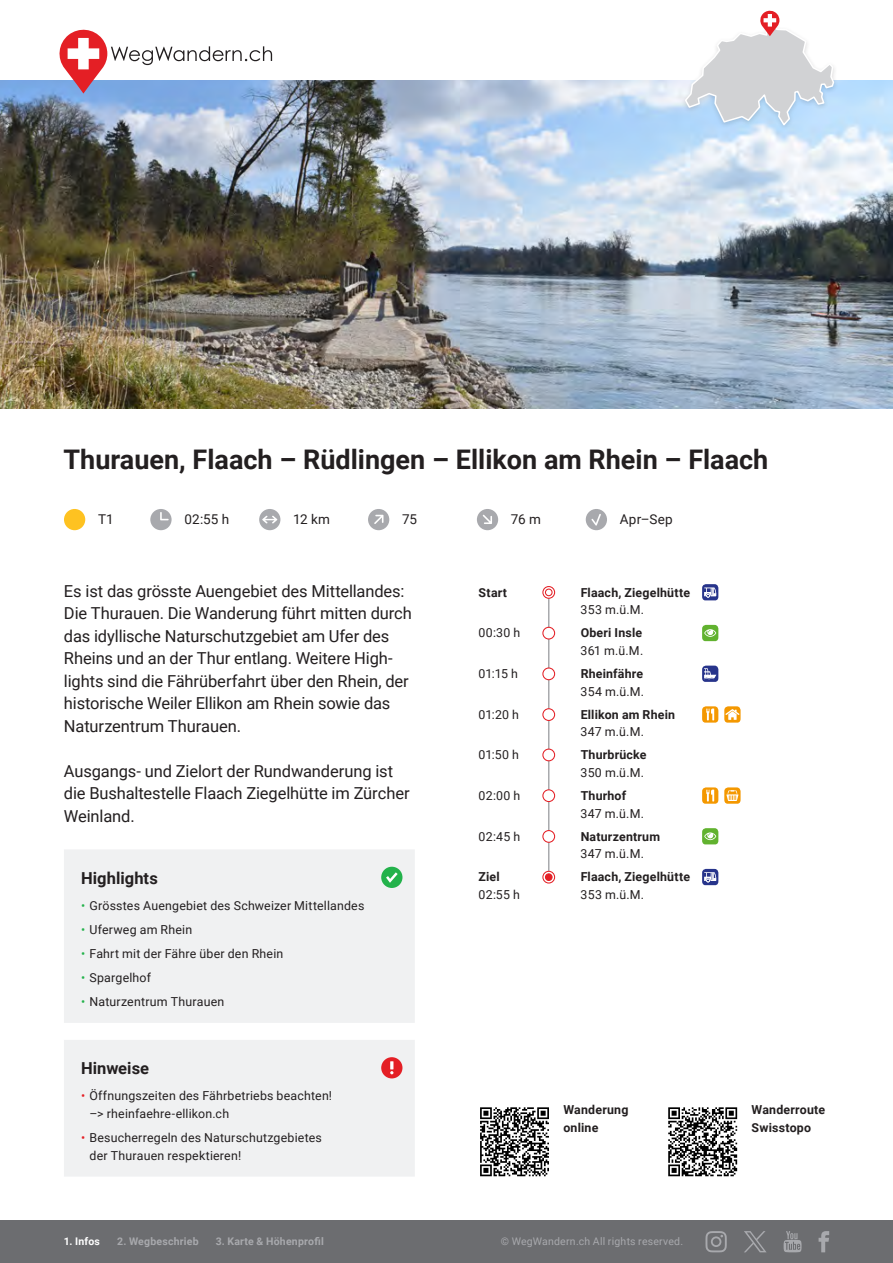
<style>
.page{position:relative;width:893px;height:1263px;background:#fff}
.page>*{position:absolute;margin:0;border:0;box-sizing:border-box;transform-origin:0 0}
._01_titel{font:700 27px "Roboto";color:#231f20}
._03_einleitung{font:16.5px/22.5px "Roboto";letter-spacing:-.005em;color:#231f20}
._04_titel_klein{font:700 16.5px "Roboto";letter-spacing:.005em;color:#231f20}
._02_angaben{font:13.5px "Roboto";letter-spacing:.015em;color:#231f20}
._07_routenverlauf{font:12.3px/17.5px "Roboto";letter-spacing:.015em;color:#231f20}
._07_routenverlauf-2{font:700 12.3px/17.7px "Roboto";letter-spacing:.015em;color:#231f20}
._10_text_klein{font:700 12.3px/17.5px "Roboto";letter-spacing:.015em;color:#231f20}
.t1{font:700 10.5px "Roboto";letter-spacing:.025em;color:#a8a9ad}
.t2{font:10.5px "Roboto";letter-spacing:.02em;color:#a8a9ad}
.t3{font:700 10.5px "Roboto";letter-spacing:.02em;color:#fff}
.s1{color:#23b24b}
.s2{color:#e41f25}
.s3{font-weight:400}
.s4{font-weight:700}
</style>
<div class="page">
<div style="left:0;top:1220px;width:893px;height:43px;background:#6c6d70"></div>
<svg style="left:705px;top:1231px;width:22px;height:21px"></svg>
<svg style="left:783px;top:1231px;width:19px;height:21px"></svg>
<svg style="left:819px;top:1231px;width:10px;height:21px"></svg>
<svg style="left:744px;top:1231px;width:22px;height:21px"></svg>
<img style="left:0;top:81px;width:893px;height:327px">
<hr style="left:548px;top:593px;width:1px;height:287px;background:#a8a9ad">
<div style="left:64px;top:509px;width:21px;height:21px;background:#fec221;border-radius:50%"></div>
<div style="left:150px;top:509px;width:22px;height:21px;background:#a8a9ad;border-radius:50%"></div>
<svg style="left:160px;top:512px;width:9px;height:8px"></svg>
<div style="left:259px;top:509px;width:21px;height:21px;background:#a8a9ad;border-radius:50%"></div>
<svg style="left:262px;top:516px;width:15px;height:7px"></svg>
<div style="left:368px;top:509px;width:21px;height:21px;background:#a8a9ad;border-radius:50%"></div>
<svg style="left:374px;top:515px;width:9px;height:9px"></svg>
<div style="left:477px;top:509px;width:21px;height:21px;background:#a8a9ad;border-radius:50%"></div>
<svg style="left:483px;top:515px;width:9px;height:9px"></svg>
<div style="left:586px;top:509px;width:21px;height:21px;background:#a8a9ad;border-radius:50%"></div>
<svg style="left:591px;top:514px;width:10px;height:12px"></svg>
<svg style="left:543px;top:586px;width:12px;height:12px"></svg>
<div style="left:542px;top:586px;width:13px;height:13px;border:1px solid #e41f25;border-radius:50%"></div>
<div style="left:545px;top:589px;width:8px;height:7px;border:1px solid #e41f25;border-radius:50%"></div>
<svg style="left:702px;top:584px;width:16px;height:16px"></svg>
<div style="left:543px;top:627px;width:12px;height:12px;background:#fff;border-radius:50%"></div>
<div style="left:542px;top:627px;width:13px;height:12px;border:1px solid #e41f25;border-radius:50%"></div>
<svg style="left:702px;top:625px;width:16px;height:16px"></svg>
<div style="left:543px;top:668px;width:12px;height:12px;background:#fff;border-radius:50%"></div>
<div style="left:542px;top:667px;width:13px;height:13px;border:1px solid #e41f25;border-radius:50%"></div>
<svg style="left:702px;top:666px;width:16px;height:16px"></svg>
<div style="left:543px;top:709px;width:12px;height:11px;background:#fff;border-radius:50%"></div>
<div style="left:542px;top:708px;width:13px;height:13px;border:1px solid #e41f25;border-radius:50%"></div>
<svg style="left:702px;top:706px;width:16px;height:17px"></svg>
<svg style="left:724px;top:706px;width:17px;height:17px"></svg>
<div style="left:543px;top:749px;width:12px;height:12px;background:#fff;border-radius:50%"></div>
<div style="left:542px;top:748px;width:13px;height:13px;border:1px solid #e41f25;border-radius:50%"></div>
<div style="left:543px;top:790px;width:12px;height:11px;background:#fff;border-radius:50%"></div>
<div style="left:542px;top:789px;width:13px;height:13px;border:1px solid #e41f25;border-radius:50%"></div>
<svg style="left:702px;top:787px;width:16px;height:17px"></svg>
<svg style="left:724px;top:787px;width:17px;height:17px"></svg>
<div style="left:543px;top:830px;width:12px;height:12px;background:#fff;border-radius:50%"></div>
<div style="left:542px;top:830px;width:13px;height:13px;border:1px solid #e41f25;border-radius:50%"></div>
<svg style="left:702px;top:828px;width:16px;height:16px"></svg>
<div style="left:542px;top:871px;width:13px;height:12px;border:1px solid #e41f25;border-radius:50%"></div>
<div style="left:545px;top:874px;width:7px;height:6px;background:#e41f25;border-radius:50%"></div>
<div style="left:545px;top:873px;width:8px;height:8px;border:1px solid #e41f25;border-radius:50%"></div>
<svg style="left:702px;top:869px;width:16px;height:16px"></svg>
<svg style="left:480px;top:1176px;width:66px;height:1px"></svg>
<svg style="left:480px;top:1107px;width:69px;height:69px"></svg>
<svg style="left:668px;top:1107px;width:70px;height:70px"></svg>
<svg style="left:668px;top:1107px;width:69px;height:69px"></svg>
<div style="left:64px;top:850px;width:351px;height:326px;background:#f0f1f2"></div>
<div style="left:381px;top:867px;width:21px;height:21px;background:#23b24b;border-radius:50%"></div>
<svg style="left:386px;top:872px;width:12px;height:11px"></svg>
<div style="left:381px;top:1057px;width:21px;height:21px;background:#e41f25;border-radius:50%"></div>
<svg style="left:390px;top:1061px;width:3px;height:13px"></svg>
<svg style="left:57px;top:29px;width:215px;height:65px"></svg>
<div style="left:681px;top:22px;width:157px;height:109px;background:#231f20;opacity:.15"></div>
<svg style="left:684px;top:10px;width:151px;height:117px"></svg>
<p class="_01_titel" style="left:64px;top:440px;width:706px">Thurauen, Flaach – Rüdlingen – Ellikon am Rhein – Flaach</p>
<p class="_02_angaben" style="left:98px;top:510px;width:17px">T1</p>
<p class="_02_angaben" style="left:184px;top:510px;width:46px">02:55 h</p>
<p class="_02_angaben" style="left:293px;top:510px;width:38px">12 km</p>
<p class="_02_angaben" style="left:402px;top:510px;width:16px">75</p>
<p class="_02_angaben" style="left:511px;top:510px;width:32px">76 m</p>
<p class="_02_angaben" style="left:620px;top:510px;width:55px">Apr–Sep</p>
<p class="_03_einleitung" style="left:64px;top:579px;width:349px">Es ist das grösste Auengebiet des Mittellandes:<br>Die Thurauen. Die Wanderung führt mitten durch das idyllische Naturschutzgebiet am Ufer des Rheins und an der Thur entlang. Weitere High&shy;lights sind die Fährüberfahrt über den Rhein, der historische Weiler Ellikon am Rhein sowie das Naturzentrum Thurauen.</p>
<p class="_03_einleitung" style="left:64px;top:759px;width:347px">Ausgangs- und Zielort der Rundwanderung ist die Bushaltestelle Flaach Ziegelhütte im Zürcher<br>Weinland.</p>
<p class="_04_titel_klein" style="left:81px;top:866px;width:78px">Highlights</p>
<p class="_07_routenverlauf" style="left:81px;top:896px;width:285px"><span class="s1">•</span> Grösstes Auengebiet des Schweizer Mittellandes</p>
<p class="_07_routenverlauf" style="left:81px;top:920px;width:113px"><span class="s1">•</span> Uferweg am Rhein</p>
<p class="_07_routenverlauf" style="left:81px;top:944px;width:204px"><span class="s1">•</span> Fahrt mit der Fähre über den Rhein</p>
<p class="_07_routenverlauf" style="left:81px;top:968px;width:71px"><span class="s1">•</span> Spargelhof</p>
<p class="_07_routenverlauf" style="left:81px;top:992px;width:145px"><span class="s1">•</span> Naturzentrum Thurauen</p>
<p class="_04_titel_klein" style="left:81px;top:1057px;width:70px">Hinweise</p>
<p class="_07_routenverlauf" style="left:90px;top:1087px;width:244px;text-indent:-9px"><span class="s2">•</span> Öffnungszeiten des Fährbetriebs beachten! –&gt; rheinfaehre-ellikon.ch</p>
<p class="_07_routenverlauf" style="left:90px;top:1128px;width:234px;text-indent:-9px"><span class="s2">•</span> Besucherregeln des Naturschutzgebietes der Thurauen respektieren!</p>
<p class="t3" style="left:64px;top:1234px;width:38px">1. Infos</p>
<p class="t1" style="left:117px;top:1234px;width:83px">2. Wegbeschrieb</p>
<p class="t1" style="left:216px;top:1234px;width:110px">3. Karte &amp; Höhenprofil</p>
<p class="_07_routenverlauf-2" style="left:479px;top:583px;width:30px">Start</p>
<p class="_07_routenverlauf-2" style="left:581px;top:583px;width:111px">Flaach, Ziegelhütte<br><span class="s3">353 m.ü.M.</span></p>
<p class="_07_routenverlauf" style="left:479px;top:624px;width:43px">00:30 h</p>
<p class="_07_routenverlauf-2" style="left:581px;top:624px;width:64px">Oberi Insle<br><span class="s3">361 m.ü.M.</span></p>
<p class="_07_routenverlauf" style="left:479px;top:664px;width:41px">01:15 h</p>
<p class="_07_routenverlauf-2" style="left:581px;top:664px;width:65px">Rheinfähre<br><span class="s3">354 m.ü.M.</span></p>
<p class="_07_routenverlauf" style="left:479px;top:705px;width:42px">01:20 h</p>
<p class="_07_routenverlauf-2" style="left:581px;top:705px;width:96px">Ellikon am Rhein<br><span class="s3">347 m.ü.M.</span></p>
<p class="_07_routenverlauf" style="left:479px;top:746px;width:42px">01:50 h</p>
<p class="_07_routenverlauf-2" style="left:581px;top:745px;width:67px">Thurbrücke<br><span class="s3">350 m.ü.M.</span></p>
<p class="_07_routenverlauf" style="left:479px;top:786px;width:43px">02:00 h</p>
<p class="_07_routenverlauf" style="left:581px;top:786px;width:65px"><span class="s4">Thurhof<br></span>347 m.ü.M.</p>
<p class="_07_routenverlauf" style="left:479px;top:827px;width:43px">02:45 h</p>
<p class="_07_routenverlauf-2" style="left:581px;top:827px;width:81px">Naturzentrum<br><span class="s3">347 m.ü.M.</span></p>
<p class="_07_routenverlauf-2" style="left:479px;top:868px;width:23px">Ziel</p>
<p class="_07_routenverlauf-2" style="left:581px;top:868px;width:111px">Flaach, Ziegelhütte</p>
<p class="_07_routenverlauf" style="left:479px;top:885px;width:43px">02:55 h</p>
<p class="_07_routenverlauf" style="left:581px;top:885px;width:65px">353 m.ü.M.</p>
<p class="_10_text_klein" style="left:563px;top:1101px;width:66px">Wanderung online</p>
<p class="_10_text_klein" style="left:752px;top:1101px;width:75px">Wanderroute<br>Swisstopo</p>
<p class="t2" style="left:501px;top:1234px;width:184px">© WegWandern.ch All rights reserved.</p>
</div>
